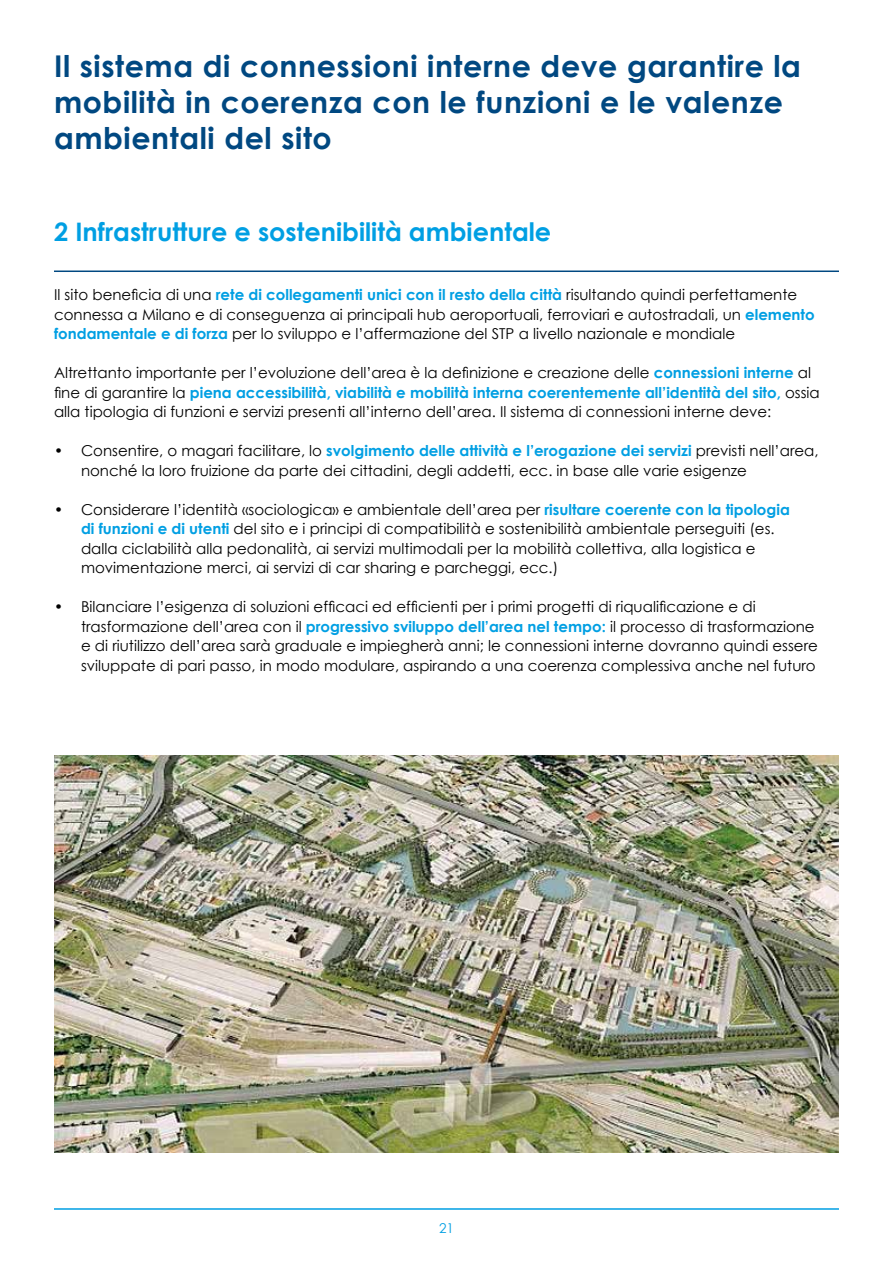
<style>
.page{position:relative;width:893px;height:1263px;background:#fff}
.page>*{position:absolute;margin:0;border:0;box-sizing:border-box;transform-origin:0 0}
.t1{font:700 30px/36px "Century Gothic";letter-spacing:.02em;color:#004881}
.t2{font:700 25.5px "Century Gothic";color:#009fe3}
.t3{font:15px/19.5px "Century Gothic";color:#000}
.t4{font:13.5px "Century Gothic";color:#009fe3}
.s1{font-weight:700;color:#009fe3}
</style>
<div class="page">
<hr style="left:54px;top:1208px;width:785px;height:2px;background:#009fe3">
<hr style="left:54px;top:270px;width:785px;height:2px;background:#004881">
<img style="left:54px;top:755px;width:785px;height:398px">
<h1 class="t1" style="left:54px;top:47px;width:749px">Il sistema di connessioni interne deve garantire la mobilità in coerenza con le funzioni e le valenze ambientali del sito</h1>
<h2 class="t2" style="left:54px;top:215px;width:499px">2 Infrastrutture e sostenibilità ambientale</h2>
<p class="t3" style="left:54px;top:285px;width:762px">Il sito beneficia di una <span class="s1">rete di collegamenti unici con il resto della città</span> risultando quindi perfettamente connessa a Milano e di conseguenza ai principali hub aeroportuali, ferroviari e autostradali, un <span class="s1">elemento fondamentale e di forza</span> per lo sviluppo e l’affermazione del STP a livello nazionale e mondiale</p>
<p class="t3" style="left:54px;top:363px;width:767px">Altrettanto importante per l’evoluzione dell’area è la definizione e creazione delle <span class="s1">connessioni interne</span> al fine di garantire la <span class="s1">piena accessibilità, viabilità e mobilità interna coerentemente all’identità del sito,</span> ossia alla tipologia di funzioni e servizi presenti all’interno dell’area. Il sistema di connessioni interne deve:</p>
<p class="t3" style="left:81px;top:441px;width:739px;text-indent:-27px">• Consentire, o magari facilitare, lo <span class="s1">svolgimento delle attività e l’erogazione dei servizi</span> previsti nell’area, nonché la loro fruizione da parte dei cittadini, degli addetti, ecc. in base alle varie esigenze</p>
<p class="t3" style="left:81px;top:499px;width:710px;text-indent:-27px">• Considerare l’identità «sociologica» e ambientale dell’area per <span class="s1">risultare coerente con la tipologia di funzioni e di utenti</span> del sito e i principi di compatibilità e sostenibilità ambientale perseguiti (es. dalla ciclabilità alla pedonalità, ai servizi multimodali per la mobilità collettiva, alla logistica e movimentazione merci, ai servizi di car sharing e parcheggi, ecc.)</p>
<p class="t3" style="left:81px;top:597px;width:738px;text-indent:-27px">• Bilanciare l’esigenza di soluzioni efficaci ed efficienti per i primi progetti di riqualificazione e di trasformazione dell’area con il <span class="s1">progressivo sviluppo dell’area nel tempo:</span> il processo di trasformazione e di riutilizzo dell’area sarà graduale e impiegherà anni; le connessioni interne dovranno quindi essere sviluppate di pari passo, in modo modulare, aspirando a una coerenza complessiva anche nel futuro</p>
<p class="t4" style="left:439px;top:1219px;width:16px">21</p>
</div>
